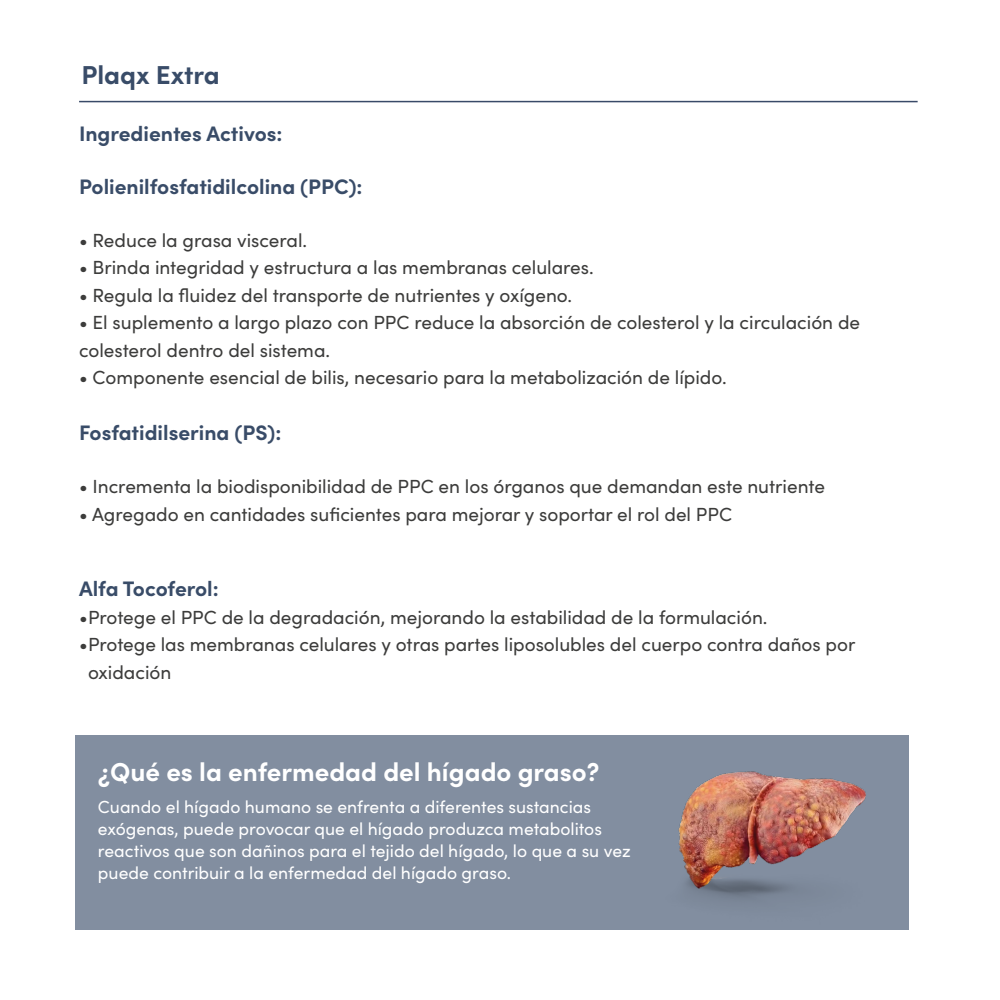
<style>
.page{position:relative;width:1000px;height:1000px;background:#fff}
.page>*{position:absolute;margin:0;border:0;box-sizing:border-box;transform-origin:0 0}
.t1{font:700 26px "Sofia Pro";color:#394c68}
.t2{font:700 25.95px "Sofia Pro";color:#fff}
.t3{font:700 21px "Sofia Pro";color:#394c68}
.t4{font:19px/27.5px "Sofia Pro";color:#3c3c3b}
.t5{font:17.5px/22px "Sofia Pro";color:#fff}
</style>
<div class="page">
<div style="left:76px;top:735px;width:833px;height:194px;background:#828ea0"></div>
<hr style="left:79px;top:101px;width:839px;height:1px;background:#394a68">
<img style="left:636px;top:771px;width:246px;height:159px">
<h1 class="t1" style="left:81px;top:55px;width:140px">Plaqx Extra</h1>
<p class="t3" style="left:79px;top:118px;width:205px">Ingredientes Activos:</p>
<p class="t3" style="left:79px;top:170px;width:285px">Polienilfosfatidilcolina (PPC):</p>
<p class="t4" style="left:79px;top:225px;width:230px">• Reduce la grasa visceral.</p>
<p class="t4" style="left:79px;top:253px;width:516px">• Brinda integridad y estructura a las membranas celulares.</p>
<p class="t4" style="left:79px;top:280px;width:495px">• Regula la fluidez del transporte de nutrientes y oxígeno.</p>
<p class="t4" style="left:79px;top:308px;width:783px">• El suplemento a largo plazo con PPC reduce la absorción de colesterol y la circulación de colesterol dentro del sistema.</p>
<p class="t4" style="left:79px;top:363px;width:649px">• Componente esencial de bilis, necesario para la metabolización de lípido.</p>
<p class="t3" style="left:79px;top:417px;width:204px">Fosfatidilserina (PS):</p>
<p class="t4" style="left:79px;top:472px;width:748px">• Incrementa la biodisponibilidad de PPC en los órganos que demandan este nutriente</p>
<p class="t4" style="left:79px;top:499px;width:655px">• Agregado en cantidades suficientes para mejorar y soportar el rol del PPC</p>
<p class="t3" style="left:79px;top:573px;width:141px">Alfa Tocoferol:</p>
<p class="t4" style="left:79px;top:602px;width:690px">•Protege el PPC de la degradación, mejorando la estabilidad de la formulación.</p>
<p class="t4" style="left:88px;top:630px;width:769px;text-indent:-9px">•Protege las membranas celulares y otras partes liposolubles del cuerpo contra daños por oxidación</p>
<h2 class="t2" style="left:98px;top:752px;width:503px">¿Qué es la enfermedad del hígado graso?</h2>
<p class="t5" style="left:98px;top:795px;width:534px">Cuando el hígado humano se enfrenta a diferentes sustancias exógenas, puede provocar que el hígado produzca metabolitos reactivos que son dañinos para el tejido del hígado, lo que a su vez puede contribuir a la enfermedad del hígado graso.</p>
</div>
